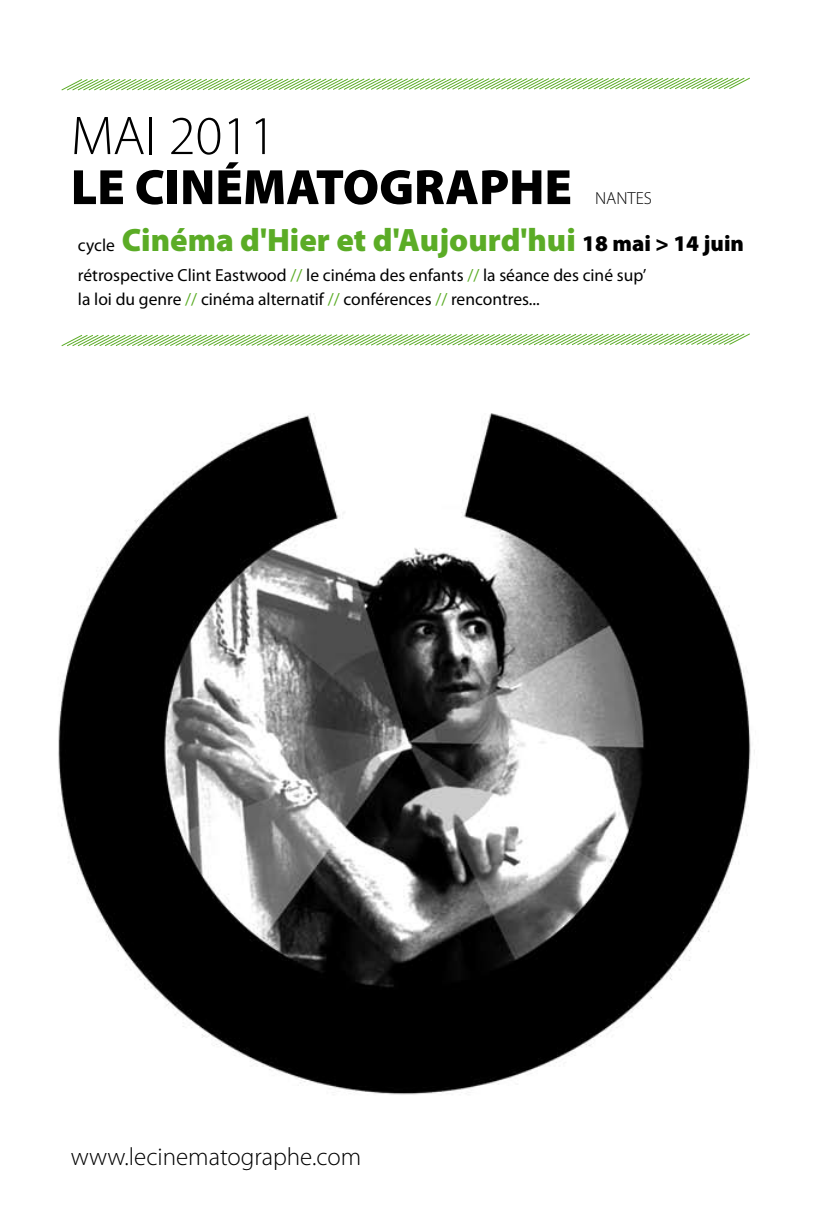
<style>
.page{position:relative;width:815px;height:1205px;background:#fff}
.page>*{position:absolute;margin:0;border:0;box-sizing:border-box;transform-origin:0 0}
.t1{font:300 55px "Myriad Pro";color:#000}
.t2{font:900 50px "Myriad Pro";color:#000}
.t3{font:900 32.5px "Myriad Pro";color:#5bac26}
.t4{font:300 25px "Myriad Pro";color:#000}
.t5{font:17.5px/23.8px "Myriad Pro";color:#000}
.t6{font:300 17.5px "Myriad Pro";color:#000}
.s1{font-weight:400;font-size:17.5px;color:#000}
.s2{font-size:22.5px;color:#000}
.s3{color:#5bac26}
</style>
<div class="page">
<img style="left:58px;top:413px;width:697px;height:682px">
<svg style="left:61px;top:77px;width:689px;height:14px"></svg>
<svg style="left:61px;top:333px;width:689px;height:14px"></svg>
<h1 class="t1" style="left:71px;top:105px;width:207px">MAI 2011</h1>
<h2 class="t2" style="left:71px;top:159px;width:503px">LE CINÉMATOGRAPHE</h2>
<p class="t6" style="left:595px;top:189px;width:58px">NANTES</p>
<h3 class="t3" style="left:78px;top:222px;width:668px"><span class="s1">cycle</span> Cinéma d'Hier et d'Aujourd'hui <span class="s2">18 mai &gt; 14 juin</span></h3>
<p class="t5" style="left:78px;top:263px;width:570px">rétrospective Clint Eastwood <span class="s3">//</span> le cinéma des enfants <span class="s3">//</span> la séance des ciné sup’ la loi du genre <span class="s3">//</span> cinéma alternatif <span class="s3">//</span> conférences <span class="s3">//</span> rencontres...</p>
<h3 class="t4" style="left:71px;top:1143px;width:292px">www.lecinematographe.com</h3>
</div>
